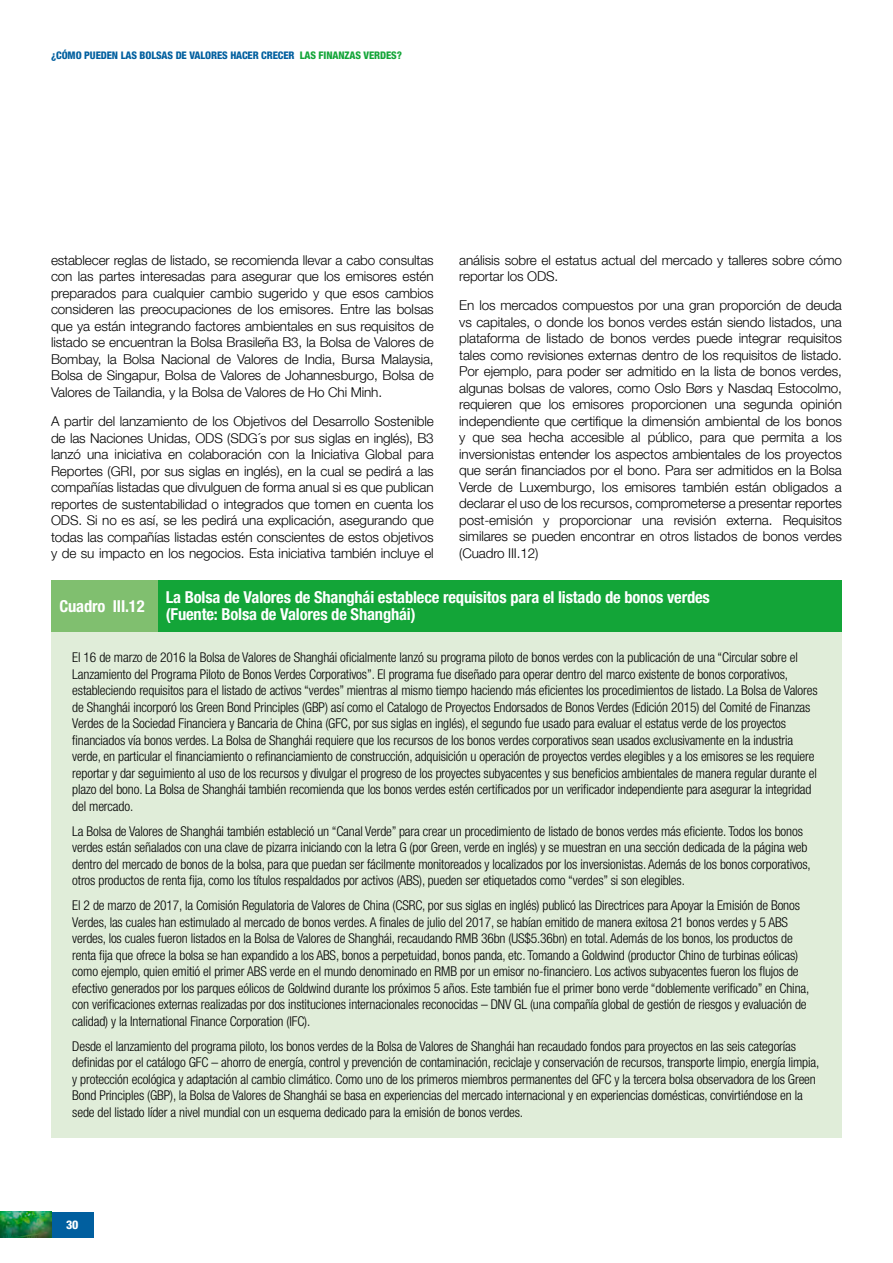
<style>
.page{position:relative;width:893px;height:1263px;background:#fff}
.page>*{position:absolute;margin:0;border:0;box-sizing:border-box;transform-origin:0 0}
.t1{font:700 condensed 16.5px/16.5px "Helvetica Neue LT Std";letter-spacing:-.01em;color:#fff}
.t2{font:300 condensed 13.5px/16.5px "Helvetica Neue LT Std";letter-spacing:-.01em;color:#000}
.t3{font:300 13.5px/16.5px "Helvetica Neue LT Std";letter-spacing:-.01em;color:#000;text-align:justify}
.t4{font:800 condensed 12px "Helvetica Neue LT Std";color:#fff}
.t5{font:800 condensed 10.5px "Helvetica Neue LT Std";letter-spacing:-.01em;color:#015f9f}
.s1{color:#13a538}
</style>
<div class="page">
<div style="left:51px;top:1212px;width:43px;height:25px;background:#015f9f"></div>
<img style="left:0;top:1212px;width:51px;height:25px">
<div style="left:51px;top:631px;width:791px;height:507px;background:#e0edd9"></div>
<div style="left:157px;top:580px;width:685px;height:51px;background:#13a538"></div>
<div style="left:51px;top:580px;width:106px;height:51px;background:#80bf6f"></div>
<p class="t5" style="left:51px;top:48px;width:352px">¿CÓMO PUEDEN LAS BOLSAS DE VALORES HACER CRECER <span class="s1">LAS FINANZAS VERDES?</span></p>
<p class="t3" style="left:51px;top:251px;width:384px">establecer reglas de listado, se recomienda llevar a cabo consultas con las partes interesadas para asegurar que los emisores estén preparados para cualquier cambio sugerido y que esos cambios consideren las preocupaciones de los emisores. Entre las bolsas que ya están integrando factores ambientales en sus requisitos de listado se encuentran la Bolsa Brasileña B3, la Bolsa de Valores de Bombay, la Bolsa Nacional de Valores de India, Bursa Malaysia, Bolsa de Singapur, Bolsa de Valores de Johannesburgo, Bolsa de Valores de Tailandia, y la Bolsa de Valores de Ho Chi Minh.</p>
<p class="t3" style="left:51px;top:413px;width:384px">A partir del lanzamiento de los Objetivos del Desarrollo Sostenible de las Naciones Unidas, ODS (SDG´s por sus siglas en inglés), B3 lanzó una iniciativa en colaboración con la Iniciativa Global para Reportes (GRI, por sus siglas en inglés), en la cual se pedirá a las compañías listadas que divulguen de forma anual si es que publican reportes de sustentabilidad o integrados que tomen en cuenta los ODS. Si no es así, se les pedirá una explicación, asegurando que todas las compañías listadas estén conscientes de estos objetivos y de su impacto en los negocios. Esta iniciativa también incluye el</p>
<p class="t3" style="left:459px;top:251px;width:384px">análisis sobre el estatus actual del mercado y talleres sobre cómo reportar los ODS.</p>
<p class="t3" style="left:459px;top:297px;width:384px">En los mercados compuestos por una gran proporción de deuda vs capitales, o donde los bonos verdes están siendo listados, una plataforma de listado de bonos verdes puede integrar requisitos tales como revisiones externas dentro de los requisitos de listado.<br>Por ejemplo, para poder ser admitido en la lista de bonos verdes, algunas bolsas de valores, como Oslo Børs y Nasdaq Estocolmo, requieren que los emisores proporcionen una segunda opinión independiente que certifique la dimensión ambiental de los bonos y que sea hecha accesible al público, para que permita a los inversionistas entender los aspectos ambientales de los proyectos que serán financiados por el bono. Para ser admitidos en la Bolsa Verde de Luxemburgo, los emisores también están obligados a declarar el uso de los recursos, comprometerse a presentar reportes post-emisión y proporcionar una revisión externa. Requisitos similares se pueden encontrar en otros listados de bonos verdes (Cuadro III.12)</p>
<p class="t1" style="left:60px;top:597px;width:87px">Cuadro III.12</p>
<p class="t1" style="left:166px;top:589px;width:546px">La Bolsa de Valores de Shanghái establece requisitos para el listado de bonos verdes (Fuente: Bolsa de Valores de Shanghái)</p>
<p class="t2" style="left:72px;top:649px;width:747px">El 16 de marzo de 2016 la Bolsa de Valores de Shanghái oficialmente lanzó su programa piloto de bonos verdes con la publicación de una “Circular sobre el Lanzamiento del Programa Piloto de Bonos Verdes Corporativos”. El programa fue diseñado para operar dentro del marco existente de bonos corporativos, estableciendo requisitos para el listado de activos “verdes” mientras al mismo tiempo haciendo más eficientes los procedimientos de listado. La Bolsa de Valores de Shanghái incorporó los Green Bond Principles (GBP) así como el Catalogo de Proyectos Endorsados de Bonos Verdes (Edición 2015) del Comité de Finanzas Verdes de la Sociedad Financiera y Bancaria de China (GFC, por sus siglas en inglés), el segundo fue usado para evaluar el estatus verde de los proyectos financiados vía bonos verdes. La Bolsa de Shanghái requiere que los recursos de los bonos verdes corporativos sean usados exclusivamente en la industria verde, en particular el financiamiento o refinanciamiento de construcción, adquisición u operación de proyectos verdes elegibles y a los emisores se les requiere reportar y dar seguimiento al uso de los recursos y divulgar el progreso de los proyectes subyacentes y sus beneficios ambientales de manera regular durante el plazo del bono. La Bolsa de Shanghái también recomienda que los bonos verdes estén certificados por un verificador independiente para asegurar la integridad del mercado.</p>
<p class="t2" style="left:72px;top:822px;width:740px">La Bolsa de Valores de Shanghái también estableció un “Canal Verde” para crear un procedimiento de listado de bonos verdes más eficiente. Todos los bonos verdes están señalados con una clave de pizarra iniciando con la letra G (por Green, verde en inglés) y se muestran en una sección dedicada de la página web dentro del mercado de bonos de la bolsa, para que puedan ser fácilmente monitoreados y localizados por los inversionistas. Además de los bonos corporativos, otros productos de renta fija, como los títulos respaldados por activos (ABS), pueden ser etiquetados como “verdes” si son elegibles.</p>
<p class="t2" style="left:72px;top:897px;width:739px">El 2 de marzo de 2017, la Comisión Regulatoria de Valores de China (CSRC, por sus siglas en inglés) publicó las Directrices para Apoyar la Emisión de Bonos Verdes, las cuales han estimulado al mercado de bonos verdes. A finales de julio del 2017, se habían emitido de manera exitosa 21 bonos verdes y 5 ABS verdes, los cuales fueron listados en la Bolsa de Valores de Shanghái, recaudando RMB 36bn (US$5.36bn) en total. Además de los bonos, los productos de renta fija que ofrece la bolsa se han expandido a los ABS, bonos a perpetuidad, bonos panda, etc. Tomando a Goldwind (productor Chino de turbinas eólicas) como ejemplo, quien emitió el primer ABS verde en el mundo denominado en RMB por un emisor no-financiero. Los activos subyacentes fueron los flujos de efectivo generados por los parques eólicos de Goldwind durante los próximos 5 años. Este también fue el primer bono verde “doblemente verificado” en China, con verificaciones externas realizadas por dos instituciones internacionales reconocidas – DNV GL (una compañía global de gestión de riesgos y evaluación de calidad) y la International Finance Corporation (IFC).</p>
<p class="t2" style="left:72px;top:1037px;width:748px">Desde el lanzamiento del programa piloto, los bonos verdes de la Bolsa de Valores de Shanghái han recaudado fondos para proyectos en las seis categorías definidas por el catálogo GFC – ahorro de energía, control y prevención de contaminación, reciclaje y conservación de recursos, transporte limpio, energía limpia, y protección ecológica y adaptación al cambio climático. Como uno de los primeros miembros permanentes del GFC y la tercera bolsa observadora de los Green Bond Principles (GBP), la Bolsa de Valores de Shanghái se basa en experiencias del mercado internacional y en experiencias domésticas, convirtiéndose en la sede del listado líder a nivel mundial con un esquema dedicado para la emisión de bonos verdes.</p>
<p class="t4" style="left:66px;top:1217px;width:14px">30</p>
</div>
